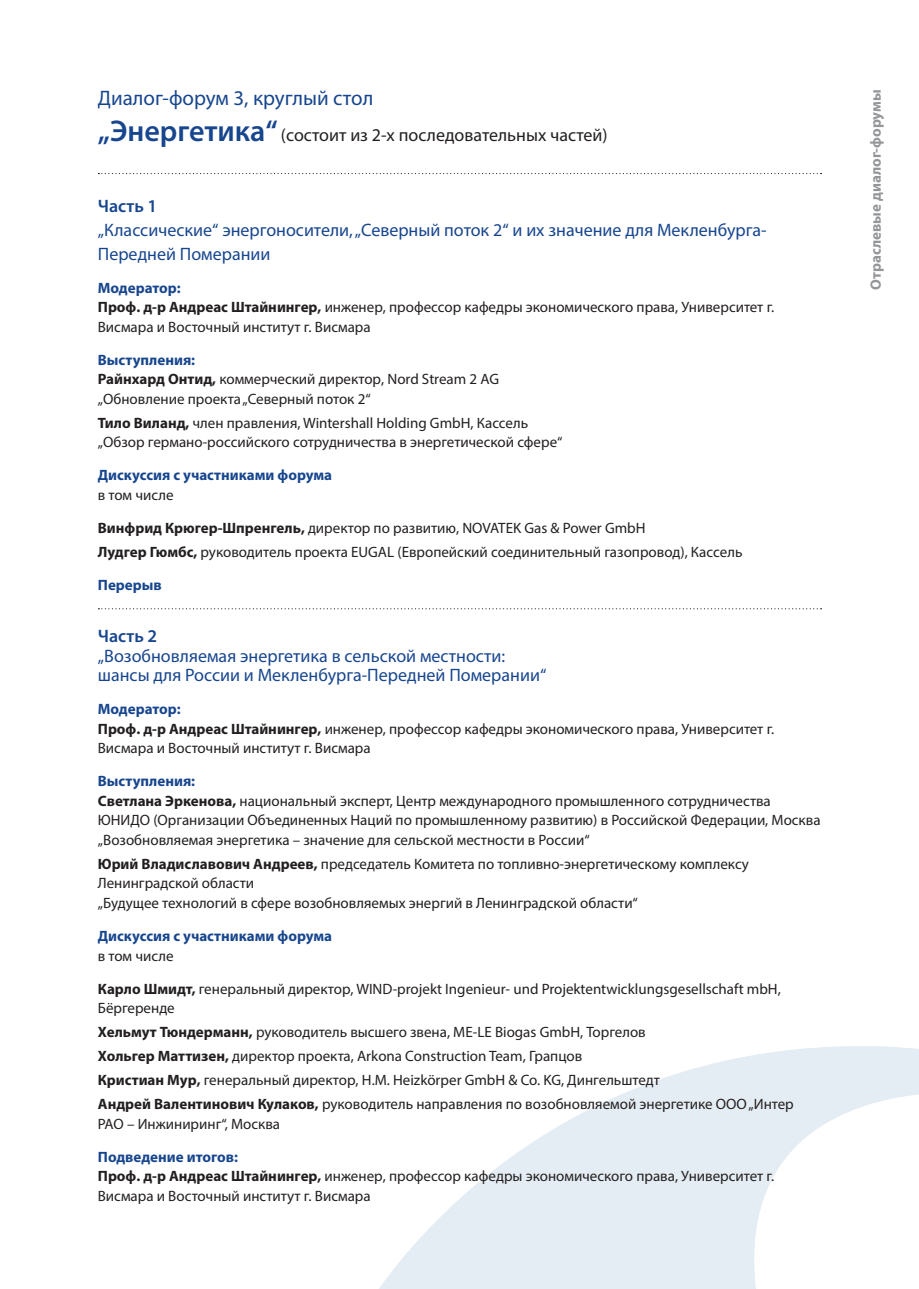
<style>
.page{position:relative;width:919px;height:1289px;background:#fff}
.page>*{position:absolute;margin:0;border:0;box-sizing:border-box;transform-origin:0 0}
.t1{font:21px "Myriad Pro";color:#17468e}
.t2{font:18px/24px "Myriad Pro";color:#17468e}
.t3{font:18px "Myriad Pro";color:#231f20}
.t4{font:600 18px "Myriad Pro";color:#17468e}
.t5{font:15px/19.5px "Myriad Pro";color:#231f20}
.t6{font:700 15px "Myriad Pro";color:#17468e}
.t7{font:700 15px "Myriad Pro";color:#939598}
.s1{font-weight:600;font-size:30px;color:#17468e}
.s2{font-weight:700;color:#17468e}
.s3{font-weight:700}
</style>
<div class="page">
<svg style="left:380px;top:1046px;width:538px;height:242px;fill:#e4edf3"></svg>
<svg style="left:98px;top:173px;width:723px;height:1px"></svg>
<svg style="left:98px;top:608px;width:723px;height:1px"></svg>
<h1 class="t1" style="left:98px;top:85px;width:277px">Диалог-форум 3, круглый стол</h1>
<p class="t3" style="left:98px;top:124px;width:511px"><span class="s1">„Энергетика“</span> (состоит из 2-х последовательных частей)</p>
<p class="t4" style="left:98px;top:194px;width:61px">Часть 1</p>
<p class="t2" style="left:98px;top:217px;width:670px">„Классические“ энергоносители, „Северный поток 2“ и их значение для Мекленбурга-<br>Передней Померании</p>
<p class="t5" style="left:98px;top:278px;width:678px"><span class="s2">Модератор:<br></span><span class="s3">Проф. д-р Андреас Штайнингер,</span> инженер, профессор кафедры экономического права, Университет г.<br>Висмара и Восточный институт г. Висмара</p>
<p class="t5" style="left:98px;top:350px;width:402px"><span class="s2">Выступления:<br></span><span class="s3">Райнхард Онтид,</span> коммерческий директор, Nord Stream 2 AG „Обновление проекта „Северный поток 2“</p>
<p class="t5" style="left:98px;top:413px;width:466px"><span class="s3">Тило Виланд,</span> член правления, Wintershall Holding GmbH, Кассель „Обзор германо-российского сотрудничества в энергетической сфере“</p>
<p class="t6" style="left:98px;top:465px;width:236px">Дискуссия с участниками форума</p>
<p class="t5" style="left:98px;top:485px;width:77px">в том числе</p>
<p class="t5" style="left:98px;top:515px;width:646px;line-height:24px"><span class="s3">Винфрид Крюгер-Шпренгель,</span> директор по развитию, NOVATEK Gas &amp; Power GmbH<br><span class="s3">Лудгер Гюмбс,</span> руководитель проекта EUGAL (Европейский соединительный газопровод), Кассель</p>
<p class="t6" style="left:98px;top:575px;width:65px">Перерыв</p>
<p class="t4" style="left:98px;top:625px;width:61px">Часть 2</p>
<p class="t2" style="left:98px;top:645px;width:450px;line-height:19.5px">„Возобновляемая энергетика в сельской местности: шансы для России и Мекленбурга-Передней Померании“</p>
<p class="t5" style="left:98px;top:699px;width:678px"><span class="s2">Модератор:<br></span><span class="s3">Проф. д-р Андреас Штайнингер,</span> инженер, профессор кафедры экономического права, Университет г.<br>Висмара и Восточный институт г. Висмара</p>
<p class="t5" style="left:98px;top:771px;width:724px"><span class="s2">Выступления:<br></span><span class="s3">Светлана Эркенова,</span> национальный эксперт, Центр международного промышленного сотрудничества ЮНИДО (Организации Объединенных Наций по промышленному развитию) в Российской Федерации, Москва „Возобновляемая энергетика – значение для сельской местности в России“</p>
<p class="t5" style="left:98px;top:854px;width:652px"><span class="s3">Юрий Владиславович Андреев,</span> председатель Комитета по топливно-энергетическому комплексу<br>Ленинградской области<br>„Будущее технологий в сфере возобновляемых энергий в Ленинградской области“</p>
<p class="t6" style="left:98px;top:926px;width:236px">Дискуссия с участниками форума</p>
<p class="t5" style="left:98px;top:945px;width:77px">в том числе</p>
<p class="t5" style="left:98px;top:978px;width:684px"><span class="s3">Карло Шмидт,</span> генеральный директор, WIND-projekt Ingenieur- und Projektentwicklungsgesellschaft mbH,<br>Бёргеренде</p>
<p class="t5" style="left:98px;top:1019px;width:697px;line-height:24px"><span class="s3">Хельмут Тюндерманн,</span> руководитель высшего звена, ME-LE Biogas GmbH, Торгелов<br><span class="s3">Хольгер Маттизен,</span> директор проекта, Arkona Construction Team, Грапцов<br><span class="s3">Кристиан Мур,</span> генеральный директор, H.M. Heizkörper GmbH &amp; Co. KG, Дингельштедт<br><span class="s3">Андрей Валентинович Кулаков,</span> руководитель направления по возобновляемой энергетике ООО „Интер</p>
<p class="t5" style="left:98px;top:1113px;width:184px">РАО – Инжиниринг“, Москва</p>
<p class="t5" style="left:98px;top:1146px;width:677px"><span class="s2">Подведение итогов:<br></span><span class="s3">Проф. д-р Андреас Штайнингер,</span> инженер, профессор кафедры экономического права, Университет г.<br>Висмара и Восточный институт г. Висмара</p>
<p class="t7" style="left:865px;top:290px;width:202px;rotate:-90deg">Отраслевые диалог-форумы</p>
</div>
